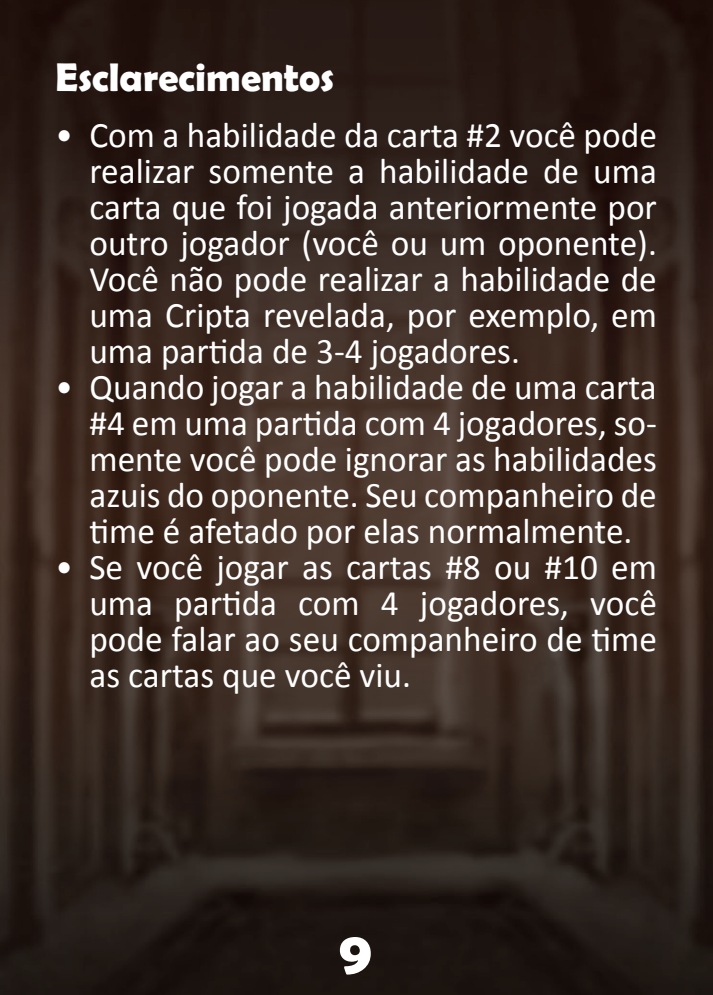
<style>
.page{position:relative;width:713px;height:995px;background:#fff}
.page>*{position:absolute;margin:0;border:0;box-sizing:border-box;transform-origin:0 0}
.t1{font:700 60px "Berlin Sans FB Demi";color:#fff}
.t2{font:700 40px "Berlin Sans FB Demi";color:#fff}
.t3{font:36px/36px "Calibri";color:#fff;text-align:justify}
</style>
<div class="page">
<img style="left:0;top:0;width:712px;height:994px">
<p class="t2" style="left:55px;top:59px;width:280px">Esclarecimentos</p>
<p class="t3" style="left:89px;top:117px;width:568px;text-indent:-34px">• Com a habilidade da carta #2 você pode realizar somente a habilidade de uma carta que foi jogada anteriormente por outro jogador (você ou um oponente).<br>Você não pode realizar a habilidade de uma Cripta revelada, por exemplo, em uma partida de 3-4 jogadores.</p>
<p class="t3" style="left:89px;top:369px;width:568px;text-indent:-34px">• Quando jogar a habilidade de uma carta #4 em uma partida com 4 jogadores, so&shy;mente você pode ignorar as habilidades azuis do oponente. Seu companheiro de time é afetado por elas normalmente.</p>
<p class="t3" style="left:89px;top:549px;width:568px;text-indent:-34px">• Se você jogar as cartas #8 ou #10 em uma partida com 4 jogadores, você pode falar ao seu companheiro de time as cartas que você viu.</p>
<h1 class="t1" style="left:338px;top:925px;width:35px">9</h1>
</div>
